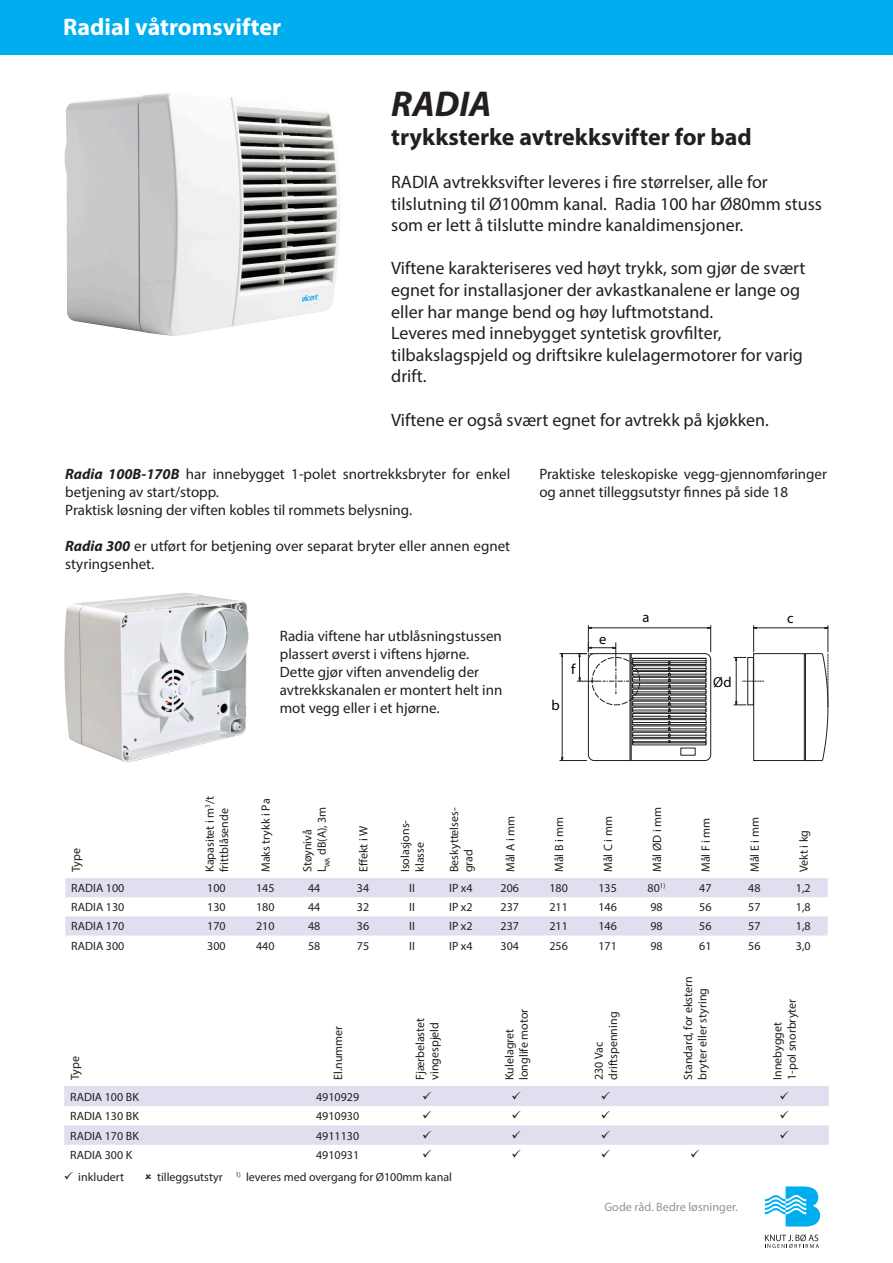
<style>
.page{position:relative;width:893px;height:1263px;background:#fff}
.page>*{position:absolute;margin:0;border:0;box-sizing:border-box;transform-origin:0 0}
.Heading_1{font:italic 700 36px "Myriad Pro";color:#231f20}
.Heading_1-2{font:700 24px "Myriad Pro";color:#231f20}
.t1{font:700 24px "Myriad Pro";color:#fff}
.Heading_1-3{font:18px/21.6px "Myriad Pro";color:#231f20}
.t2{font:15px/18px "Myriad Pro";color:#231f20}
.t3{font:14.55px "Myriad Pro";color:#000}
.t4{font:12.15px "Myriad Pro";color:#939598}
.t5{font:12px/14.4px "Myriad Pro";color:#231f20}
.s1{font-weight:700;font-style:italic}
</style>
<div class="page">
<div style="left:0;top:0;width:893px;height:55px;background:#00aeef"></div>
<svg style="left:64px;top:1086px;width:765px;height:59px;fill:#e0dfef"></svg>
<svg style="left:65px;top:878px;width:763px;height:57px"></svg>
<svg style="left:559px;top:625px;width:270px;height:137px"></svg>
<img style="left:64px;top:93px;width:276px;height:243px">
<img style="left:64px;top:593px;width:185px;height:170px">
<svg style="left:765px;top:1186px;width:55px;height:40px"></svg>
<svg style="left:765px;top:1234px;width:54px;height:14px"></svg>
<svg style="left:423px;top:1092px;width:8px;height:7px"></svg>
<svg style="left:512px;top:1092px;width:8px;height:7px"></svg>
<svg style="left:602px;top:1092px;width:8px;height:7px"></svg>
<svg style="left:780px;top:1092px;width:8px;height:7px"></svg>
<svg style="left:423px;top:1111px;width:8px;height:8px"></svg>
<svg style="left:512px;top:1111px;width:8px;height:8px"></svg>
<svg style="left:602px;top:1111px;width:8px;height:8px"></svg>
<svg style="left:780px;top:1111px;width:8px;height:8px"></svg>
<svg style="left:423px;top:1130px;width:8px;height:8px"></svg>
<svg style="left:512px;top:1130px;width:8px;height:8px"></svg>
<svg style="left:602px;top:1130px;width:8px;height:8px"></svg>
<svg style="left:780px;top:1130px;width:8px;height:8px"></svg>
<p class="t1" style="left:63px;top:12px;width:220px">Radial våtromsvifter</p>
<p class="Heading_1" style="left:391px;top:80px;width:102px">RADIA</p>
<p class="Heading_1-2" style="left:391px;top:121px;width:362px">trykksterke avtrekksvifter for bad</p>
<p class="Heading_1-3" style="left:391px;top:171px;width:432px">RADIA avtrekksvifter leveres i fire størrelser, alle for tilslutning til Ø100mm kanal. Radia 100 har Ø80mm stuss som er lett å tilslutte mindre kanaldimensjoner.</p>
<p class="Heading_1-3" style="left:391px;top:257px;width:416px">Viftene karakteriseres ved høyt trykk, som gjør de svært egnet for installasjoner der avkastkanalene er lange og eller har mange bend og høy luftmotstand.<br>Leveres med innebygget syntetisk grovfilter, tilbakslagspjeld og driftsikre kulelagermotorer for varig drift.</p>
<p class="Heading_1-3" style="left:391px;top:408px;width:379px">Viftene er også svært egnet for avtrekk på kjøkken.</p>
<p class="t2" style="left:65px;top:465px;width:446px"><span class="s1">Radia 100B-170B</span> har innebygget 1-polet snortrekksbryter for enkel betjening av start/stopp.</p>
<p class="t2" style="left:65px;top:501px;width:348px">Praktisk løsning der viften kobles til rommets belysning.</p>
<p class="t2" style="left:65px;top:537px;width:446px"><span class="s1">Radia 300</span> er utført for betjening over separat bryter eller annen egnet styringsenhet.</p>
<p class="t2" style="left:539px;top:465px;width:289px">Praktiske teleskopiske vegg-gjennomføringer og annet tilleggsutstyr finnes på side 18</p>
<p class="t5" style="left:69px;top:872px;width:25px;rotate:-90deg">Type</p>
<p class="t2" style="left:280px;top:627px;width:224px">Radia viftene har utblåsningstussen</p>
<p class="t2" style="left:280px;top:645px;width:191px">plassert øverst i viftens hjørne.</p>
<p class="t2" style="left:280px;top:663px;width:201px">Dette gjør viften anvendelig der</p>
<p class="t2" style="left:280px;top:681px;width:224px">avtrekkskanalen er montert helt inn</p>
<p class="t2" style="left:280px;top:699px;width:161px">mot vegg eller i et hjørne.</p>
<p class="t3" style="left:551px;top:696px;width:10px">b</p>
<p class="t3" style="left:571px;top:660px;width:6px">f</p>
<p class="t3" style="left:599px;top:630px;width:9px">e</p>
<p class="t3" style="left:643px;top:608px;width:9px">a</p>
<p class="t3" style="left:787px;top:609px;width:8px">c</p>
<p class="t3" style="left:713px;top:673px;width:20px">Ød</p>
<p class="t5" style="left:202px;top:872px;width:78px;rotate:-90deg">Kapasitet i m<sup>3</sup>/t frittblåsende</p>
<p class="t5" style="left:258px;top:872px;width:75px;rotate:-90deg">Maks trykk i Pa</p>
<p class="t5" style="left:300px;top:872px;width:67px;rotate:-90deg">Støynivå<br>L<sub>WA</sub> dB(A), 3m</p>
<p class="t5" style="left:356px;top:872px;width:47px;rotate:-90deg">Effekt i W</p>
<p class="t5" style="left:398px;top:872px;width:54px;rotate:-90deg">Isolasjons&shy;klasse</p>
<p class="t5" style="left:447px;top:872px;width:66px;rotate:-90deg">Beskyttelses&shy;grad</p>
<p class="t5" style="left:503px;top:872px;width:58px;rotate:-90deg">Mål A i mm</p>
<p class="t5" style="left:552px;top:872px;width:57px;rotate:-90deg">Mål B i mm</p>
<p class="t5" style="left:601px;top:872px;width:57px;rotate:-90deg">Mål C i mm</p>
<p class="t5" style="left:650px;top:872px;width:67px;rotate:-90deg">Mål ØD i mm</p>
<p class="t5" style="left:698px;top:872px;width:56px;rotate:-90deg">Mål F i mm</p>
<p class="t5" style="left:747px;top:872px;width:56px;rotate:-90deg">Mål E i mm</p>
<p class="t5" style="left:796px;top:872px;width:44px;rotate:-90deg">Vekt i kg</p>
<p class="t5" style="left:71px;top:881px;width:55px">RADIA 100</p>
<p class="t5" style="left:207px;top:881px;width:20px">100</p>
<p class="t5" style="left:256px;top:881px;width:20px">145</p>
<p class="t5" style="left:308px;top:881px;width:14px">44</p>
<p class="t5" style="left:357px;top:881px;width:14px">34</p>
<p class="t5" style="left:409px;top:881px;width:7px">II</p>
<p class="t5" style="left:449px;top:881px;width:25px">IP x4</p>
<p class="t5" style="left:501px;top:881px;width:20px">206</p>
<p class="t5" style="left:549px;top:881px;width:20px">180</p>
<p class="t5" style="left:598px;top:881px;width:20px">135</p>
<p class="t5" style="left:648px;top:881px;width:19px">80<sup>1)</sup></p>
<p class="t5" style="left:699px;top:881px;width:14px">47</p>
<p class="t5" style="left:748px;top:881px;width:14px">48</p>
<p class="t5" style="left:796px;top:881px;width:16px">1,2</p>
<p class="t5" style="left:71px;top:900px;width:55px">RADIA 130</p>
<p class="t5" style="left:207px;top:900px;width:20px">130</p>
<p class="t5" style="left:256px;top:900px;width:20px">180</p>
<p class="t5" style="left:308px;top:900px;width:14px">44</p>
<p class="t5" style="left:357px;top:900px;width:14px">32</p>
<p class="t5" style="left:409px;top:900px;width:7px">II</p>
<p class="t5" style="left:449px;top:900px;width:25px">IP x2</p>
<p class="t5" style="left:501px;top:900px;width:20px">237</p>
<p class="t5" style="left:549px;top:900px;width:20px">211</p>
<p class="t5" style="left:598px;top:900px;width:20px">146</p>
<p class="t5" style="left:650px;top:900px;width:14px">98</p>
<p class="t5" style="left:699px;top:900px;width:14px">56</p>
<p class="t5" style="left:748px;top:900px;width:14px">57</p>
<p class="t5" style="left:796px;top:900px;width:16px">1,8</p>
<p class="t5" style="left:71px;top:919px;width:55px">RADIA 170</p>
<p class="t5" style="left:207px;top:919px;width:20px">170</p>
<p class="t5" style="left:256px;top:919px;width:20px">210</p>
<p class="t5" style="left:308px;top:919px;width:14px">48</p>
<p class="t5" style="left:357px;top:919px;width:14px">36</p>
<p class="t5" style="left:409px;top:919px;width:7px">II</p>
<p class="t5" style="left:449px;top:919px;width:25px">IP x2</p>
<p class="t5" style="left:501px;top:919px;width:20px">237</p>
<p class="t5" style="left:549px;top:919px;width:20px">211</p>
<p class="t5" style="left:598px;top:919px;width:20px">146</p>
<p class="t5" style="left:650px;top:919px;width:14px">98</p>
<p class="t5" style="left:699px;top:919px;width:14px">56</p>
<p class="t5" style="left:748px;top:919px;width:14px">57</p>
<p class="t5" style="left:796px;top:919px;width:16px">1,8</p>
<p class="t5" style="left:71px;top:938px;width:55px">RADIA 300</p>
<p class="t5" style="left:207px;top:938px;width:20px">300</p>
<p class="t5" style="left:256px;top:938px;width:20px">440</p>
<p class="t5" style="left:308px;top:938px;width:14px">58</p>
<p class="t5" style="left:357px;top:938px;width:14px">75</p>
<p class="t5" style="left:409px;top:938px;width:7px">II</p>
<p class="t5" style="left:449px;top:938px;width:25px">IP x4</p>
<p class="t5" style="left:501px;top:938px;width:20px">304</p>
<p class="t5" style="left:549px;top:938px;width:20px">256</p>
<p class="t5" style="left:598px;top:938px;width:20px">171</p>
<p class="t5" style="left:650px;top:938px;width:14px">98</p>
<p class="t5" style="left:699px;top:938px;width:14px">61</p>
<p class="t5" style="left:748px;top:938px;width:14px">56</p>
<p class="t5" style="left:796px;top:938px;width:16px">3,0</p>
<p class="t5" style="left:68px;top:1080px;width:25px;rotate:-90deg">Type</p>
<p class="t5" style="left:516px;top:1080px;width:73px;rotate:-90deg">longlife motor</p>
<p class="t5" style="left:591px;top:1080px;width:70px;rotate:-90deg">230 Vac driftspenning</p>
<p class="t5" style="left:331px;top:1080px;width:56px;rotate:-90deg">El.nummer</p>
<p class="t5" style="left:413px;top:1080px;width:64px;rotate:-90deg">Fjærbelastet vingespjeld</p>
<p class="t5" style="left:502px;top:1080px;width:52px;rotate:-90deg">Kulelagret</p>
<p class="t5" style="left:70px;top:1089px;width:70px">RADIA 100 BK</p>
<p class="t5" style="left:316px;top:1089px;width:45px">4910929</p>
<p class="t5" style="left:70px;top:1109px;width:70px">RADIA 130 BK</p>
<p class="t5" style="left:316px;top:1109px;width:45px">4910930</p>
<p class="t5" style="left:70px;top:1128px;width:70px">RADIA 170 BK</p>
<p class="t5" style="left:316px;top:1128px;width:45px">4911130</p>
<p class="t5" style="left:70px;top:1147px;width:64px">RADIA 300 K</p>
<p class="t5" style="left:316px;top:1147px;width:45px">4910931</p>
<p class="t5" style="left:64px;top:1169px;width:62px">✓ inkludert</p>
<p class="t5" style="left:157px;top:1169px;width:296px">tilleggsutstyr <sup>1)</sup> leveres med overgang for Ø100mm kanal</p>
<p class="t5" style="left:681px;top:1080px;width:105px;rotate:-90deg">Standard, for ekstern bryter eller styring</p>
<p class="t4" style="left:604px;top:1200px;width:135px">Gode råd. Bedre løsninger.</p>
<p class="t5" style="left:770px;top:1080px;width:83px;rotate:-90deg">Innebygget<br>1-pol snorbryter</p>
</div>
